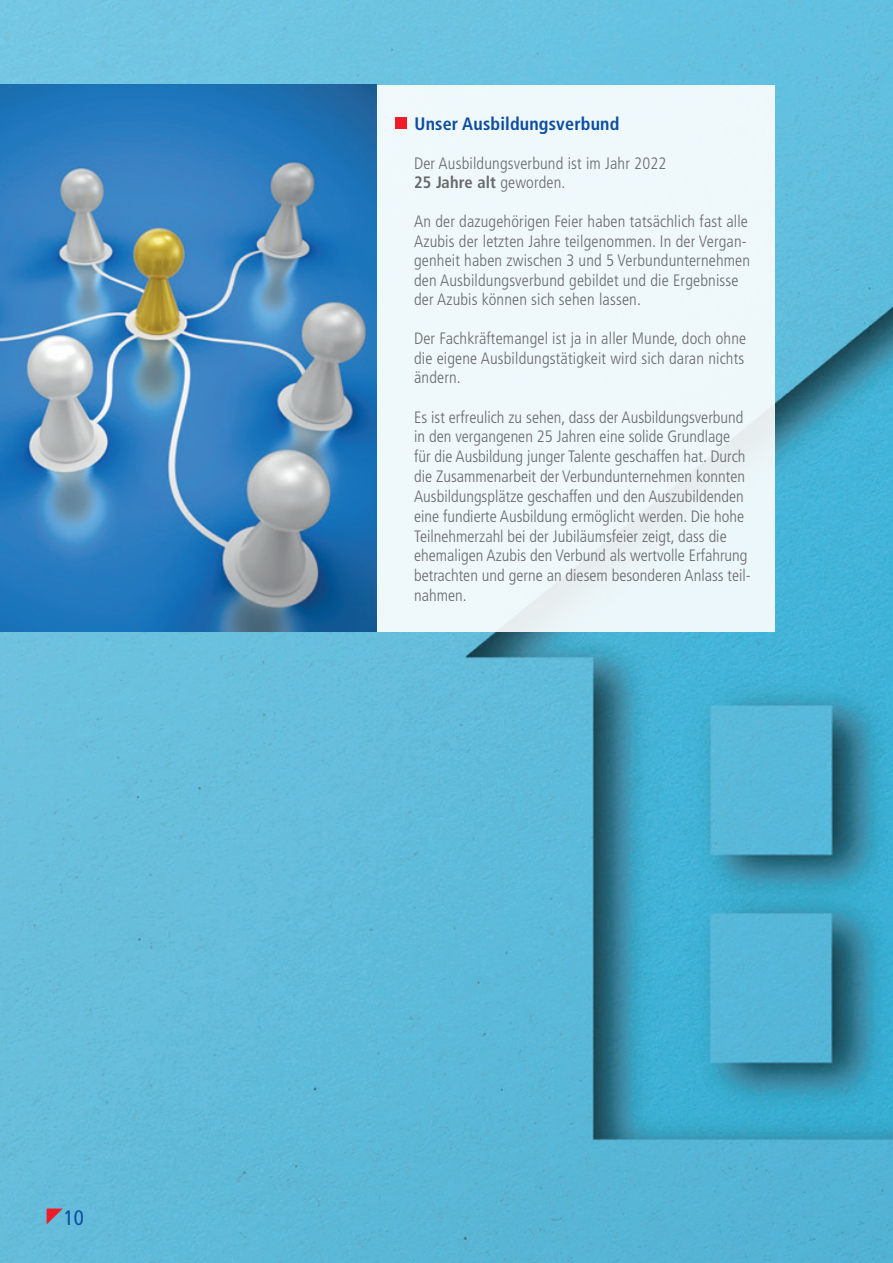
<style>
.page{position:relative;width:893px;height:1263px;background:#fff}
.page>*{position:absolute;margin:0;border:0;box-sizing:border-box;transform-origin:0 0}
.t1{font:condensed 21px "Frutiger LT Std";color:#0d4da1}
.t2{font:700 condensed 18px "Frutiger LT Std";letter-spacing:.01em;color:#0d4da1}
.t3{font:300 condensed 16.5px/19.8px "Frutiger LT Std";color:#69696c}
.s1{font-weight:700}
</style>
<div class="page">
<img style="left:0;top:0;width:893px;height:1263px">
<div style="left:376px;top:85px;width:399px;height:546px;background:#eff8fb"></div>
<div style="left:395px;top:117px;width:12px;height:12px;background:#ee1c28"></div>
<img style="left:0;top:85px;width:376px;height:546px">
<svg style="left:47px;top:1208px;width:16px;height:16px"></svg>
<p class="t1" style="left:64px;top:1205px;width:22px">10</p>
<p class="t2" style="left:414px;top:113px;width:206px">Unser Ausbildungsverbund</p>
<p class="t3" style="left:414px;top:154px;width:254px">Der Ausbildungsverbund ist im Jahr 2022<br><span class="s1">25 Jahre alt</span> geworden.</p>
<p class="t3" style="left:414px;top:212px;width:338px">An der dazugehörigen Feier haben tatsächlich fast alle Azubis der letzten Jahre teilgenommen. In der Vergan&shy;genheit haben zwischen 3 und 5 Verbundunternehmen den Ausbildungsverbund gebildet und die Ergebnisse der Azubis können sich sehen lassen.</p>
<p class="t3" style="left:414px;top:329px;width:334px;text-align:justify">Der Fachkräftemangel ist ja in aller Munde, doch ohne die eigene Ausbildungstätigkeit wird sich daran nichts ändern.</p>
<p class="t3" style="left:414px;top:407px;width:338px">Es ist erfreulich zu sehen, dass der Ausbildungsverbund in den vergangenen 25 Jahren eine solide Grundlage<br>für die Ausbildung junger Talente geschaffen hat. Durch die Zusammenarbeit der Verbundunternehmen konnten Ausbildungsplätze geschaffen und den Auszubildenden eine fundierte Ausbildung ermöglicht werden. Die hohe Teilnehmerzahl bei der Jubiläumsfeier zeigt, dass die ehemaligen Azubis den Verbund als wertvolle Erfahrung betrachten und gerne an diesem besonderen Anlass teil&shy;nahmen.</p>
</div>
